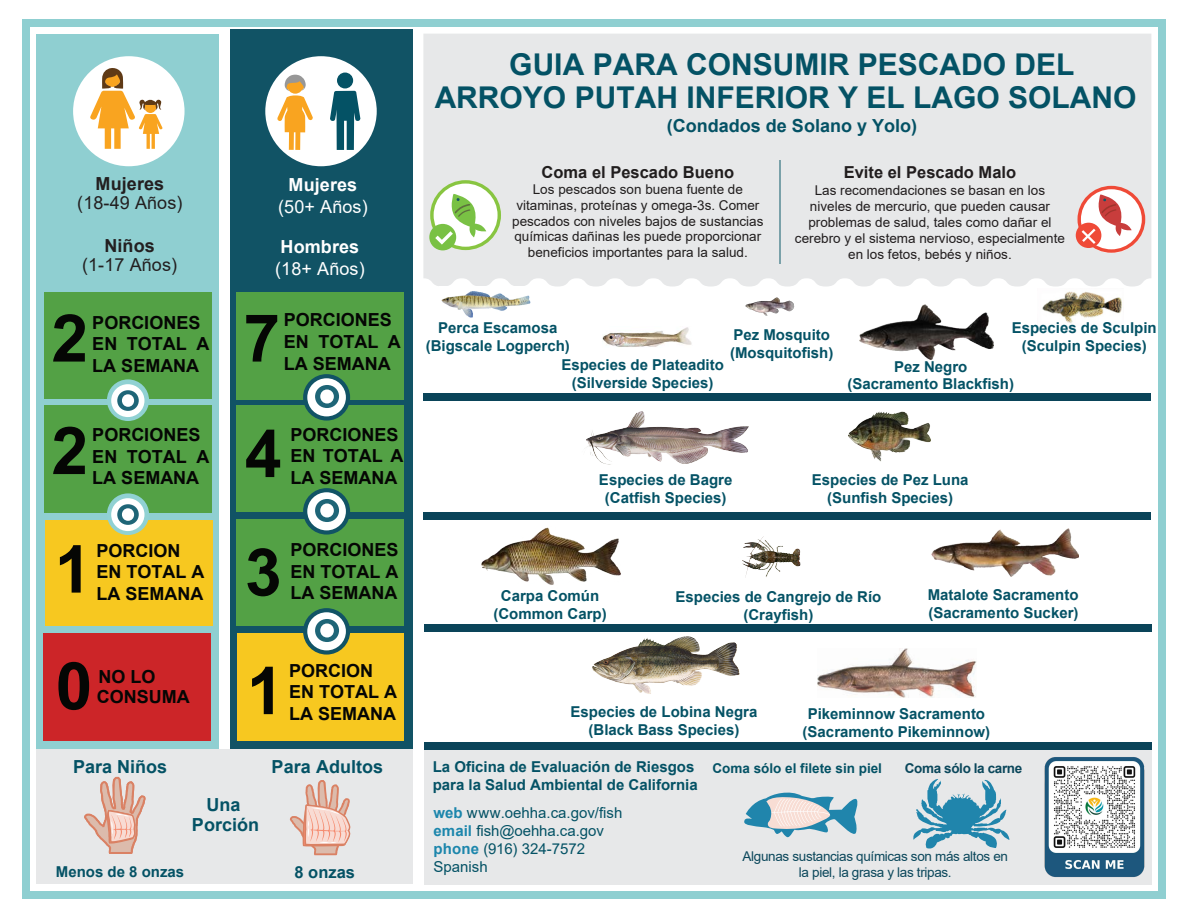
<style>
.page{position:relative;width:1188px;height:918px;background:#fff}
.page>*{position:absolute;margin:0;border:0;box-sizing:border-box;transform-origin:0 0}
.t1{font:700 66px "Arial";color:#050604}
.t2{font:700 30px/33px "Arial";color:#045265;text-align:center}
.t3{font:700 18px/21.6px "Arial";color:#050604}
.t4{font:18px/19.5px "Arial";letter-spacing:.005em;color:#231f20;text-align:center}
.t5{font:18px/21.6px "Arial";letter-spacing:.005em;color:#fff;text-align:center}
.t6{font:700 18px/19.8px "Arial";color:#045265;text-align:center}
.t7{font:700 18px "Arial";color:#045265}
.t8{font:700 16.5px "Arial";color:#211e1e}
.t9{font:700 16.5px "Arial";color:#211d1e}
.t10{font:700 16.5px "Arial";color:#045265}
.t11{font:700 15px/18px "Arial";color:#045265;text-align:center}
.t12{font:15px/18px "Arial";color:#045265}
.t13{font:700 15px "Arial";color:#045265}
.t14{font:13.5px/15.6px "Arial";color:#211e1e;text-align:center}
.t15{font:13.5px/16px "Arial";color:#211d1e;text-align:center}
.t16{font:13.5px/16.2px "Arial";letter-spacing:-.025em;color:#0b475b;text-align:center}
.t17{font:700 13.5px "Arial";color:#045265}
.t18{font:700 13.5px "Arial";letter-spacing:-.03em;color:#0b475b}
.s1{font-weight:700}
.s2{font-style:inherit}
.s3{font-weight:700;color:#1c86ac}
</style>
<div class="page">
<div style="left:231px;top:29px;width:182px;height:719px;background:#115365"></div>
<div style="left:37px;top:34px;width:182px;height:715px;background:#8fcfd1"></div>
<div style="left:22px;top:19px;width:1144px;height:8px;background:#8fcfd1"></div>
<div style="left:22px;top:891px;width:1144px;height:8px;background:#8fcfd1"></div>
<div style="left:1158px;top:19px;width:8px;height:880px;background:#8fcfd1"></div>
<div style="left:22px;top:19px;width:8px;height:880px;background:#8fcfd1"></div>
<div style="left:424px;top:748px;width:727px;height:136px;background:#e7e8e9"></div>
<div style="left:423px;top:34px;width:728px;height:253px;background:#e7e8e9"></div>
<div style="left:424px;top:624px;width:728px;height:7px;background:#0a4459"></div>
<div style="left:424px;top:742px;width:727px;height:7px;background:#0a4459"></div>
<svg style="left:744px;top:792px;width:114px;height:46px"></svg>
<div style="left:73px;top:56px;width:112px;height:110px;background:#fff;border-radius:50%"></div>
<div style="left:236px;top:293px;width:168px;height:107px;background:#53a145"></div>
<div style="left:265px;top:56px;width:112px;height:110px;background:#fff;border-radius:50%"></div>
<svg style="left:913px;top:779px;width:96px;height:70px"></svg>
<svg style="left:89px;top:67px;width:74px;height:82px"></svg>
<svg style="left:330px;top:91px;width:30px;height:59px"></svg>
<div style="left:337px;top:73px;width:16px;height:15px;background:#045265;border-radius:50%"></div>
<svg style="left:277px;top:75px;width:36px;height:75px"></svg>
<div style="left:44px;top:633px;width:167px;height:108px;background:#cc2528"></div>
<div style="left:237px;top:633px;width:166px;height:108px;background:#f7c820"></div>
<img style="left:592px;top:637px;width:147px;height:57px">
<img style="left:586px;top:412px;width:163px;height:53px">
<div style="left:236px;top:519px;width:168px;height:106px;background:#53a145"></div>
<div style="left:45px;top:520px;width:168px;height:105px;background:#f7c820"></div>
<svg style="left:303px;top:608px;width:47px;height:47px"></svg>
<div style="left:307px;top:612px;width:39px;height:38px;background:#fff;border-radius:50%"></div>
<svg style="left:315px;top:619px;width:24px;height:23px"></svg>
<div style="left:44px;top:293px;width:168px;height:106px;background:#53a145"></div>
<div style="left:423px;top:394px;width:728px;height:7px;background:#0a4459"></div>
<img style="left:602px;top:327px;width:90px;height:20px">
<div style="left:236px;top:405px;width:168px;height:106px;background:#53a145"></div>
<svg style="left:303px;top:374px;width:47px;height:47px"></svg>
<div style="left:307px;top:378px;width:39px;height:38px;background:#fff;border-radius:50%"></div>
<svg style="left:315px;top:385px;width:24px;height:23px"></svg>
<svg style="left:303px;top:488px;width:47px;height:47px"></svg>
<div style="left:307px;top:492px;width:39px;height:38px;background:#fff;border-radius:50%"></div>
<svg style="left:315px;top:499px;width:24px;height:23px"></svg>
<div style="left:423px;top:512px;width:728px;height:7px;background:#0a4459"></div>
<img style="left:849px;top:412px;width:81px;height:50px">
<img style="left:481px;top:527px;width:140px;height:58px">
<img style="left:818px;top:649px;width:158px;height:48px">
<img style="left:932px;top:528px;width:147px;height:49px">
<img style="left:740px;top:285px;width:61px;height:31px">
<img style="left:1042px;top:291px;width:80px;height:32px">
<img style="left:860px;top:304px;width:134px;height:56px">
<div style="left:44px;top:405px;width:168px;height:107px;background:#53a145"></div>
<svg style="left:107px;top:379px;width:42px;height:42px"></svg>
<div style="left:111px;top:384px;width:33px;height:33px;background:#fff;border-radius:50%"></div>
<svg style="left:117px;top:390px;width:22px;height:21px"></svg>
<svg style="left:107px;top:493px;width:42px;height:42px"></svg>
<div style="left:111px;top:498px;width:33px;height:33px;background:#fff;border-radius:50%"></div>
<svg style="left:117px;top:504px;width:22px;height:21px"></svg>
<img style="left:440px;top:286px;width:92px;height:32px">
<img style="left:742px;top:536px;width:58px;height:42px">
<div style="left:37px;top:749px;width:376px;height:135px;background:#e7e8e9"></div>
<svg style="left:290px;top:780px;width:61px;height:75px"></svg>
<svg style="left:84px;top:777px;width:62px;height:77px"></svg>
<div style="left:1076px;top:223px;width:25px;height:25px;background:#ef4a37;border-radius:50%"></div>
<svg style="left:1078px;top:186px;width:67px;height:67px"></svg>
<svg style="left:430px;top:180px;width:71px;height:70px"></svg>
<hr style="left:780px;top:160px;width:1px;height:104px;background:#7aa1a9">
<img style="left:1044px;top:757px;width:101px;height:120px">
<p class="t4" style="left:77px;top:173px;width:107px"><span class="s1">Mujeres </span>(18-49 Años)</p>
<p class="t4" style="left:82px;top:236px;width:97px"><span class="s1">Niños </span>(1-17 Años)</p>
<p class="t1" style="left:51px;top:292px;width:38px">2</p>
<p class="t3" style="left:92px;top:312px;width:119px">PORCIONES<br>EN TOTAL A<br>LA SEMANA</p>
<p class="t1" style="left:51px;top:404px;width:38px">2</p>
<p class="t3" style="left:92px;top:424px;width:119px">PORCIONES<br>EN TOTAL A<br>LA SEMANA</p>
<p class="t5" style="left:278px;top:174px;width:91px"><span class="s1">Mujeres </span>(50+ Años)</p>
<p class="t5" style="left:275px;top:236px;width:91px"><span class="s1">Hombres </span>(18+ Años)</p>
<p class="t1" style="left:243px;top:292px;width:38px">7</p>
<p class="t3" style="left:284px;top:310px;width:119px">PORCIONES<br>EN TOTAL A<br>LA SEMANA</p>
<p class="t1" style="left:245px;top:407px;width:38px">4</p>
<p class="t3" style="left:290px;top:424px;width:115px">PORCIONES<br>EN TOTAL A<br>LA SEMANA</p>
<p class="t1" style="left:55px;top:523px;width:38px">1</p>
<p class="t3" style="left:97px;top:540px;width:109px">PORCION<br>EN TOTAL A<br>LA SEMANA</p>
<p class="t1" style="left:245px;top:526px;width:38px">3</p>
<p class="t3" style="left:290px;top:539px;width:110px;text-align:justify">PORCIONES EN TOTAL A LA SEMANA</p>
<p class="t1" style="left:56px;top:640px;width:38px">0</p>
<p class="t3" style="left:97px;top:667px;width:94px;line-height:20.4px">NO LO<br>CONSUMA</p>
<p class="t6" style="left:73px;top:757px;width:96px"><span class="s2">P</span>ara <span class="s2">N</span>i<span class="s2">ñ</span>os</p>
<p class="t1" style="left:247px;top:644px;width:38px">1</p>
<p class="t3" style="left:289px;top:660px;width:109px">PORCION<br>EN TOTAL A<br>LA SEMANA</p>
<p class="t6" style="left:272px;top:757px;width:113px"><span class="s2">P</span>ara <span class="s2">A</span>dultos</p>
<h2 class="t6" style="left:192px;top:795px;width:69px"><span class="s2">U</span>na<br><span class="s2">P</span>orción</h2>
<p class="t13" style="left:56px;top:862px;width:130px">Menos de 8 <span class="s2">onzas</span></p>
<p class="t10" style="left:295px;top:860px;width:62px">8 onzas</p>
<h1 class="t2" style="left:435px;top:48px;width:703px">GUIA PARA CONSUMIR PESCADO DEL<br>ARROYO PUTAH INFERIOR Y <span class="s2">EL</span> LAGO SOLANO</h1>
<h1 class="t7" style="left:667px;top:113px;width:252px">(Condados de Solano y Yolo)</h1>
<p class="t8" style="left:542px;top:160px;width:194px">Coma el Pescado Bueno</p>
<p class="t14" style="left:512px;top:182px;width:253px">Los pescados son buena fuente de vitaminas, proteínas y omega-3s. Comer pescados con niveles bajos de sustancias químicas dañinas les puede proporcionar beneficios importantes para la salud.</p>
<p class="t9" style="left:844px;top:160px;width:174px">Evite el Pescado Malo</p>
<p class="t15" style="left:795px;top:182px;width:272px">Las recomendaciones se basan en los niveles de mercurio, que pueden causar problemas de salud, tales como dañar el cerebro y el sistema nervioso, especialmente en los fetos, bebés y <span class="s2">niños.</span></p>
<p class="t11" style="left:730px;top:326px;width:105px;text-align:left">Pez Mosquito (Mosquitofish)</p>
<p class="t11" style="left:1012px;top:319px;width:147px">Especies de Sculpin (Sculpin Species)</p>
<p class="t11" style="left:847px;top:359px;width:168px;line-height:16.8px">Pez Negro (Sacramento Bla<span class="s2">c</span>kfish)</p>
<p class="t11" style="left:426px;top:319px;width:146px">Perca <span class="s2">Escamosa </span>(Bigscale Logperch<span class="s2">)</span></p>
<p class="t11" style="left:561px;top:356px;width:164px">Especies de Plateadito (Silverside Species)</p>
<p class="t11" style="left:599px;top:470px;width:135px">Especies de Bagre (Catfish Species)</p>
<p class="t11" style="left:812px;top:471px;width:158px">Especies de Pez Luna (Sunfish Species)</p>
<p class="t11" style="left:493px;top:587px;width:115px">Carpa Común (Common Carp)</p>
<p class="t11" style="left:675px;top:588px;width:207px"><span class="s2">Especies de</span> Cangrejo de Río (Crayfish)</p>
<p class="t11" style="left:928px;top:586px;width:152px;text-align:left">Matalote Sacramento (Sacramento Sucker)</p>
<p class="t11" style="left:571px;top:703px;width:188px">Especies de Lobina Negra (Black Bass Species)</p>
<p class="t11" style="left:803px;top:705px;width:189px">Pikeminnow Sacramento (Sacramento Pikeminnow)</p>
<p class="t11" style="left:433px;top:758px;width:267px;text-align:left">La Oficina de Evaluación de Riesgos para la Salud Ambiental de California</p>
<p class="t12" style="left:434px;top:804px;width:190px"><span class="s3">web</span> www.oehha.ca.gov/fish <span class="s3">email</span> fish@oehha.ca.gov <span class="s3">phone</span> (916) 324-7572<br>Spanish</p>
<p class="t17" style="left:712px;top:759px;width:171px">Coma sólo el filete sin piel</p>
<p class="t18" style="left:905px;top:759px;width:119px">Coma sólo la carne</p>
<p class="t16" style="left:743px;top:848px;width:267px">Algunas sustancias químicas son más altos en la piel, la grasa y las tripas.</p>
</div>
